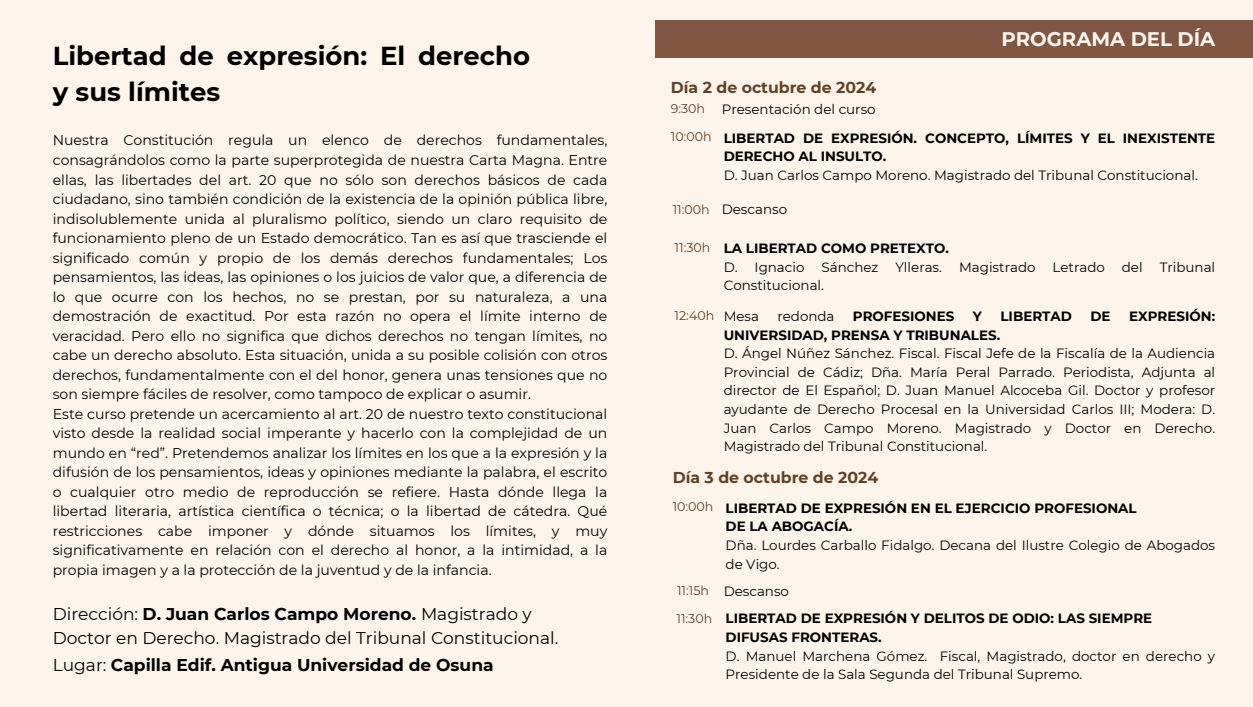
<style>
.page{position:relative;width:1253px;height:707px;background:#fff}
.page>*{position:absolute;margin:0;border:0;box-sizing:border-box;transform-origin:0 0}
.t1{font:700 25.92px/36px "Montserrat";color:#000}
.t2{font:700 19.64px "Montserrat";color:#fdf5ec}
.t3{font:17.04px/23.7px "Montserrat";color:#000}
.t4{font:700 17.04px "Montserrat";color:#000}
.t5{font:700 15.72px "Montserrat";color:#614124}
.t6{font:14.04px/19.5px "Montserrat";color:#000}
.t7{font:13.44px/18.6px "Montserrat";color:#000}
.t8{font:700 13.44px/18.6px "Montserrat";color:#000}
.t9{font:12.6px "Montserrat";color:#614124}
.s1{font-weight:700}
.s2{font-weight:400}
</style>
<div class="page">
<div style="left:0;top:0;width:1253px;height:706px;background:#fdf5ec"></div>
<div style="left:655px;top:20px;width:598px;height:38px;background:#815642"></div>
<h5 class="t1" style="left:53px;top:38px;width:479px">Libertad de expresión: El derecho y sus límites</h5>
<h4 class="t6" style="left:53px;top:131px;width:556px">Nuestra Constitución regula un elenco de derechos fundamentales, consagrándolos como la parte superprotegida de nuestra Carta Magna. Entre ellas, las libertades del art. 20 que no sólo son derechos básicos de cada ciudadano, sino también condición de la existencia de la opinión pública libre, indisolublemente unida al pluralismo político, siendo un claro requisito de funcionamiento pleno de un Estado democrático. Tan es así que trasciende el significado común y propio de los demás derechos fundamentales; Los pensamientos, las ideas, las opiniones o los juicios de valor que, a diferencia de lo que ocurre con los hechos, no se prestan, por su naturaleza, a una demostración de exactitud. Por esta razón no opera el límite interno de veracidad. Pero ello no significa que dichos derechos no tengan límites, no cabe un derecho absoluto. Esta situación, unida a su posible colisión con otros derechos, fundamentalmente con el del honor, genera unas tensiones que no son siempre fáciles de resolver, como tampoco de explicar o asumir.<br>Este curso pretende un acercamiento al art. 20 de nuestro texto constitucional visto desde la realidad social imperante y hacerlo con la complejidad de un mundo en “red”. Pretendemos analizar los límites en los que a la expresión y la difusión de los pensamientos, ideas y opiniones mediante la palabra, el escrito o cualquier otro medio de reproducción se refiere. Hasta dónde llega la libertad literaria, artística científica o técnica; o la libertad de cátedra. Qué restricciones cabe imponer y dónde situamos los límites, y muy significativamente en relación con el derecho al honor, a la intimidad, a la propia imagen y a la protección de la juventud y de la infancia.</h4>
<h4 class="t3" style="left:53px;top:602px;width:507px">Dirección: <span class="s1">D. Juan Carlos Campo Moreno.</span> Magistrado y<br>Doctor en Derecho. Magistrado del Tribunal Constitucional.</h4>
<h2 class="t4" style="left:53px;top:654px;width:442px"><span class="s2">Lugar:</span> Capilla Edif. Antigua Universidad de Osuna</h2>
<h1 class="t2" style="left:1001px;top:27px;width:215px">PROGRAMA DEL DÍA</h1>
<h3 class="t5" style="left:671px;top:77px;width:207px">Día 2 de octubre de 2024</h3>
<p class="t9" style="left:671px;top:101px;width:36px">9:30h</p>
<p class="t9" style="left:671px;top:129px;width:42px">10:00h</p>
<h5 class="t7" style="left:722px;top:100px;width:155px">Presentación del curso</h5>
<h5 class="t8" style="left:724px;top:128px;width:493px">LIBERTAD DE EXPRESIÓN. CONCEPTO, LÍMITES Y EL INEXISTENTE<br>DERECHO AL INSULTO.<br><span class="s2">D. Juan Carlos Campo Moreno. Magistrado del Tribunal Constitucional.</span></h5>
<p class="t7" style="left:722px;top:200px;width:67px">Descanso</p>
<p class="t8" style="left:724px;top:239px;width:227px">LA LIBERTAD COMO PRETEXTO.<br><span class="s2">D. Ignacio</span></p>
<p class="t9" style="left:673px;top:201px;width:39px">11:00h</p>
<h5 class="t9" style="left:674px;top:240px;width:37px">11:30h</h5>
<p class="t7" style="left:821px;top:257px;width:58px">Sánchez</p>
<p class="t7" style="left:895px;top:257px;width:48px">Ylleras.</p>
<p class="t7" style="left:959px;top:257px;width:78px">Magistrado</p>
<p class="t7" style="left:1052px;top:257px;width:54px">Letrado</p>
<p class="t7" style="left:1122px;top:257px;width:22px">del</p>
<p class="t7" style="left:1160px;top:257px;width:57px">Tribunal</p>
<p class="t7" style="left:724px;top:276px;width:102px">Constitucional.</p>
<h5 class="t9" style="left:674px;top:308px;width:41px">12:40h</h5>
<h5 class="t7" style="left:724px;top:307px;width:37px">Mesa</h5>
<h5 class="t7" style="left:777px;top:307px;width:59px">redonda</h5>
<h5 class="t8" style="left:853px;top:307px;width:103px">PROFESIONES</h5>
<h5 class="t8" style="left:973px;top:307px;width:11px">Y</h5>
<h5 class="t8" style="left:1000px;top:307px;width:73px">LIBERTAD</h5>
<h5 class="t8" style="left:1090px;top:307px;width:22px">DE</h5>
<h5 class="t8" style="left:1129px;top:307px;width:88px">EXPRESIÓN:</h5>
<h5 class="t7" style="left:724px;top:325px;width:493px"><span class="s1">UNIVERSIDAD, PRENSA Y TRIBUNALES.<br></span>D. Ángel Núñez Sánchez. Fiscal. Fiscal Jefe de la Fiscalía de la Audiencia Provincial de Cádiz; Dña. María Peral Parrado. Periodista, Adjunta al director de El Español; D. Juan Manuel Alcoceba Gil. Doctor y profesor ayudante de Derecho Procesal en la Universidad Carlos III; Modera: D.<br>Juan Carlos Campo Moreno. Magistrado y Doctor en Derecho.<br>Magistrado del Tribunal Constitucional.</h5>
<h3 class="t5" style="left:673px;top:467px;width:207px">Día 3 de octubre de 2024</h3>
<p class="t9" style="left:673px;top:499px;width:42px">10:00h</p>
<h5 class="t7" style="left:725px;top:498px;width:491px"><span class="s1">LIBERTAD DE EXPRESIÓN EN EL EJERCICIO PROFESIONAL<br>DE LA ABOGACÍA.<br></span>Dña. Lourdes Carballo Fidalgo. Decana del Ilustre Colegio de Abogados de Vigo.</h5>
<h5 class="t7" style="left:724px;top:581px;width:67px">Descanso</h5>
<h5 class="t7" style="left:725px;top:609px;width:491px"><span class="s1">LIBERTAD DE EXPRESIÓN Y DELITOS DE ODIO: LAS SIEMPRE DIFUSAS FRONTERAS.<br></span>D. Manuel Marchena Gómez. Fiscal, Magistrado, doctor en derecho y Presidente de la Sala Segunda del Tribunal Supremo.</h5>
<p class="t9" style="left:677px;top:582px;width:34px">11:15h</p>
<p class="t9" style="left:676px;top:610px;width:37px">11:30h</p>
</div>
